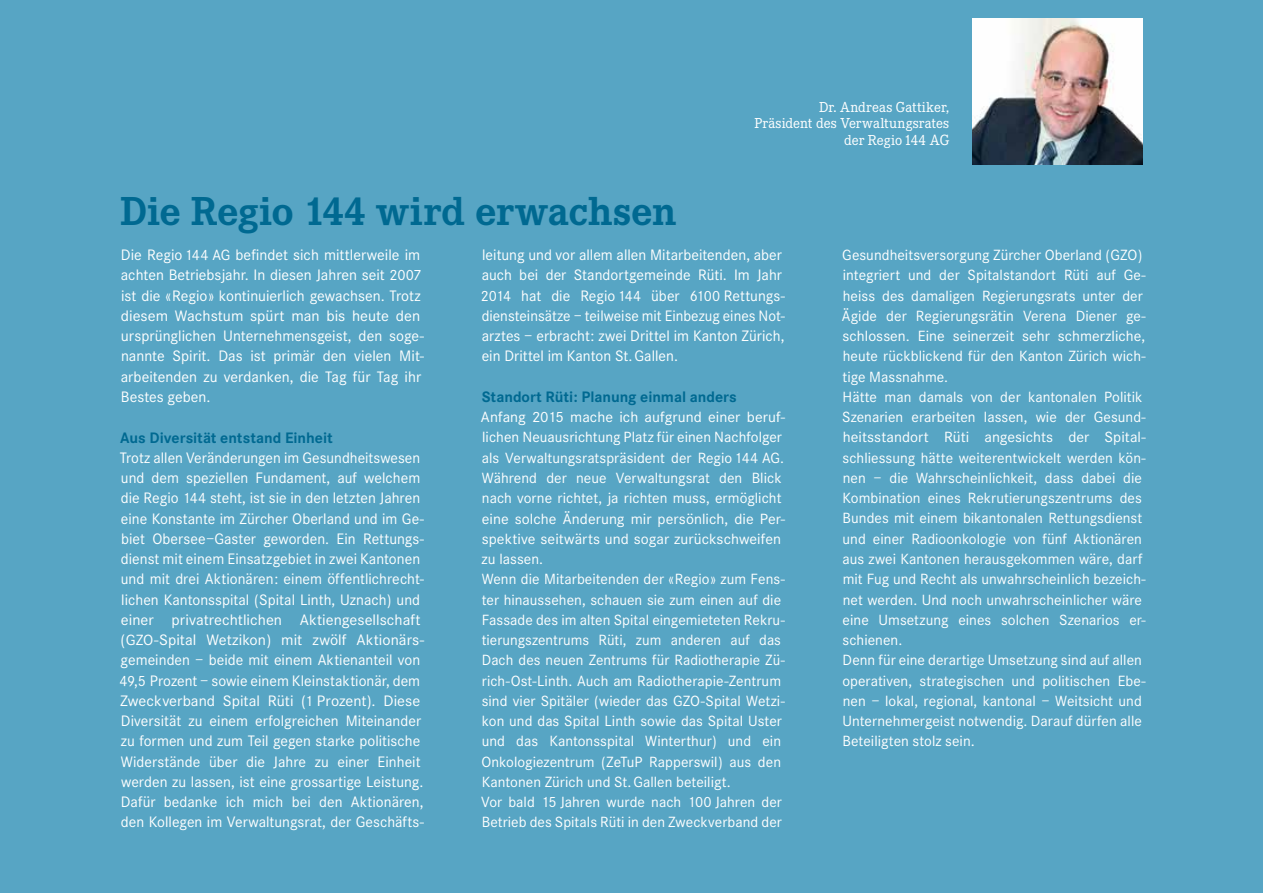
<style>
.page{position:relative;width:1263px;height:893px;background:#57a5c4}
.page>*{position:absolute;margin:0;border:0;box-sizing:border-box;transform-origin:0 0}
.t1{font:700 42px "Corporate E";color:#006991}
.t2{font:15.75px/20.2px "Corporate S";color:#fff}
.t3{font:700 15.75px "Corporate S";color:#006991}
.t4{font:15.3px/20.2px "Corporate S";letter-spacing:.005em;color:#fff}
.t5{font:15px/16.5px "Corporate E";letter-spacing:.01em;color:#fff;text-align:right}
.s1{font-size:15.3px}
.s2{font-size:15.75px}
</style>
<div class="page">
<img style="left:972px;top:18px;width:171px;height:146px">
<h1 class="t1" style="left:120px;top:187px;width:558px">Die Regio 144 wird erwachsen</h1>
<p class="t5" style="left:754px;top:99px;width:196px">Dr. Andreas Gattiker,<br>Präsident des Verwaltungsrates der Regio<span class="s1">144 AG</span></p>
<p class="t2" style="left:121px;top:245px;width:305px">Die Regio<span class="s1">144 AG</span> befindet sich mittlerweile im achten Betriebsjahr. In diesen Jahren seit <span class="s1">2007 </span>ist die «Regio» kontinuierlich gewachsen. Trotz diesem Wachstum spürt man bis heute den ursprünglichen Unternehmensgeist, den soge&shy;nannte Spirit. Das ist primär den vielen Mit&shy;arbeitenden zu verdanken, die Tag für Tag ihr Bestes geben.</p>
<p class="t3" style="left:120px;top:428px;width:214px">Aus Diversität entstand Einheit</p>
<p class="t2" style="left:120px;top:448px;width:306px">Trotz allen Veränderungen im Gesundheitswesen und dem speziellen Fundament, auf welchem die Regio <span class="s1">144</span> steht, ist sie in den letzten Jahren eine Konstante im Zürcher Oberland und im Ge&shy;biet Obersee–Gaster geworden. Ein Rettungs&shy;dienst mit einem Einsatzgebiet in zwei Kantonen und mit drei Aktionären: einem öffentlichrecht&shy;lichen Kantonsspital (Spital Linth, Uznach) und einer privatrechtlichen Aktiengesellschaft (<span class="s1">GZO</span>-Spital Wetzikon) mit zwölf Aktionärs&shy;gemeinden – beide mit einem Aktienanteil von <span class="s1">49</span>,<span class="s1">5</span> Prozent – sowie einem Kleinstaktionär, dem Zweckverband Spital Rüti (<span class="s1">1</span> Prozent). Diese Diversität zu einem erfolgreichen Miteinander zu formen und zum Teil gegen starke politische Widerstände über die Jahre zu einer Einheit werden zu lassen, ist eine grossartige Leistung.<br>Dafür bedanke ich mich bei den Aktionären, den Kollegen im Verwaltungsrat, der Geschäfts-</p>
<p class="t2" style="left:481px;top:245px;width:306px">leitung und vor allem allen Mitarbeitenden, aber auch bei der Standortgemeinde Rüti. Im Jahr <span class="s1">2014</span> hat die Regio<span class="s1">144</span> über <span class="s1">6100</span> Rettungs&shy;diensteinsätze – teilweise mit Einbezug eines Not-- arztes – erbracht: zwei Drittel im Kanton Zürich, ein Drittel im Kanton St.Gallen.</p>
<p class="t3" style="left:482px;top:388px;width:257px">Standort Rüti: Planung einmal anders</p>
<p class="t4" style="left:481px;top:407px;width:306px">Anfang 2015 mache ich aufgrund einer beruf&shy;lichen Neuausrichtung Platz für einen Nachfolger als Verwaltungsratspräsident der Regio144 AG.<br>Während der neue Verwaltungsrat den Blick nach vorne richtet, ja richten muss, ermöglicht eine solche Änderung mir persönlich, die Per&shy;spektive seitwärts und sogar zurückschweifen zu lassen.<br>Wenn die Mitarbeitenden der «Regio» zum Fens&shy;ter hinaussehen, schauen sie zum einen auf die Fassade des im alten Spital eingemieteten Rekru&shy;tierungszentrums Rüti, zum anderen auf das Dach des neuen Zentrums für Radiotherapie Zü&shy;rich-Ost-Linth. Auch am Radiotherapie-Zentrum sind vier Spitäler (wieder das GZO-Spital Wetzi&shy;kon und das Spital Linth sowie das Spital Uster und das Kantonsspital Winterthur) und ein Onkologiezentrum (ZeTuP Rapperswil) aus den Kantonen Zürich und St.Gallen beteiligt.<br>Vor bald 15 Jahren wurde nach 100 Jahren der Betrieb des Spitals Rüti in den Zweckverband der</p>
<p class="t4" style="left:842px;top:245px;width:306px">Gesundheitsversorgung Zürcher Oberland (GZO) integriert und der Spitalstandort Rüti auf Ge&shy;heiss des damaligen Regierungsrats unter der Ägide der Regierungsrätin Verena Diener ge&shy;schlossen. Eine seinerzeit sehr schmerzliche, heute rückblickend für den Kanton Zürich wich&shy;tige Massnahme.<br>Hätte man damals von der kantonalen Politik Szenarien erarbeiten lassen, wie der Gesund&shy;heitsstandort Rüti angesichts der Spital&shy;schliessung hätte weiterentwickelt werden kön&shy;nen – die Wahrscheinlichkeit, dass dabei die Kombination eines Rekrutierungszentrums des Bundes mit einem bikantonalen Rettungsdienst und einer Radioonkologie von fünf Aktionären aus zwei Kantonen herausgekommen wäre, darf mit Fug und Recht als unwahrscheinlich bezeich&shy;net werden. Und noch unwahrscheinlicher wäre eine Umsetzung eines solchen Szenarios er&shy;schienen.<br>Denn für eine derartige Umsetzung sind auf allen operativen, strategischen und politischen Ebe&shy;nen – lokal, regional, kantonal – Weitsicht und Unternehmergeist notwendig. Darauf dürfen alle Beteiligten stolz sein<span class="s2">.</span></p>
</div>
